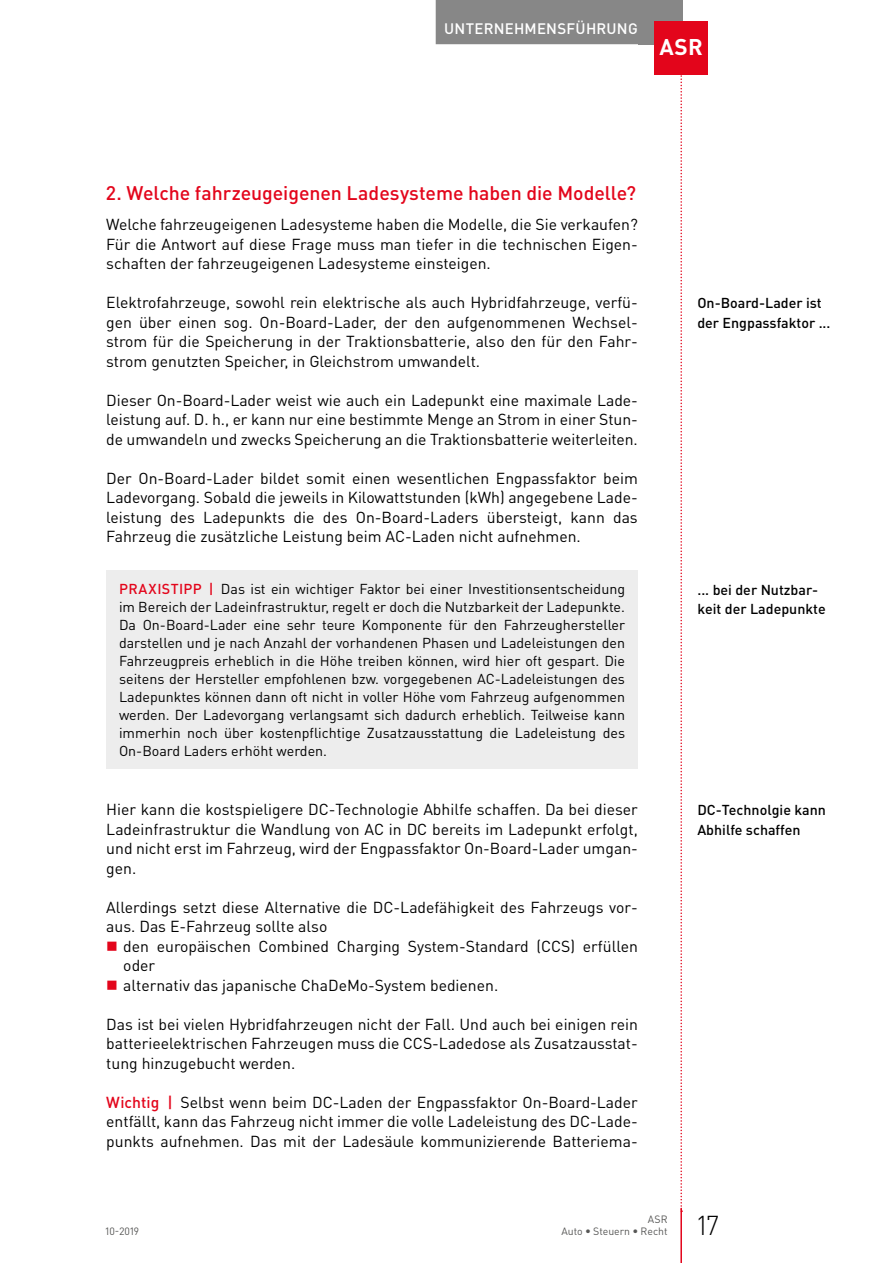
<style>
.page{position:relative;width:893px;height:1263px;background:#fff}
.page>*{position:absolute;margin:0;border:0;box-sizing:border-box;transform-origin:0 0}
.t1{font:300 27px "DIN Pro";color:#000}
.t2{font:700 22.5px "DIN Pro";color:#fff}
.t3{font:500 19.5px "DIN Pro";letter-spacing:-.005em;color:#e3051b}
.t4{font:15.75px/19.5px "DIN Pro";color:#000;text-align:justify}
.t5{font:500 15px "DIN Pro";letter-spacing:.015em;color:#fff}
.t6{font:14.25px/18px "DIN Pro";color:#000;text-align:justify}
.t7{font:500 14.25px/19.5px "DIN Pro";color:#000}
.t8{font:10.5px "DIN Pro";color:#575756}
.s1{font-weight:500;color:#e3051b}
.s2{font-family:"DIN Mittelschrift Std"}
</style>
<div class="page">
<svg style="left:680px;top:74px;width:2px;height:1134px"></svg>
<div style="left:638px;top:0;width:44px;height:44px;background:#878787"></div>
<hr style="left:680px;top:1208px;width:2px;height:55px;background:#e3051b">
<div style="left:436px;top:0;width:210px;height:44px;background:#878787"></div>
<div style="left:655px;top:21px;width:53px;height:53px;background:#e3051b"></div>
<div style="left:106px;top:570px;width:532px;height:199px;background:#ededed"></div>
<p class="t5" style="left:444px;top:18px;width:195px">Unternehmensführu ng</p>
<h2 class="t2" style="left:659px;top:32px;width:45px">ASR</h2>
<p class="t3" style="left:106px;top:180px;width:531px">2. Welche fahrzeugeigenen Ladesysteme haben die Modelle?</p>
<p class="t4" style="left:106px;top:214px;width:533px">Welche fahrzeugeigenen Ladesysteme haben die Modelle, die Sie verkaufen?<br>Für die Antwort auf diese Frage muss man tiefer in die technischen Eigen&shy;schaften der fahrzeugeigenen Ladesysteme einsteigen.</p>
<p class="t4" style="left:106px;top:292px;width:533px">Elektrofahrzeuge, sowohl rein elektrische als auch Hybridfahrzeuge, verfü&shy;gen über einen sog. On-Board-Lader, der den aufgenommenen Wechsel&shy;strom für die Speicherung in der Traktionsbatterie, also den für den Fahr&shy;strom genutzten Speicher, in Gleichstrom umwandelt.</p>
<p class="t4" style="left:106px;top:390px;width:533px">Dieser On-Board-Lader weist wie auch ein Ladepunkt eine maximale Lade&shy;leistung auf. D. h., er kann nur eine bestimmte Menge an Strom in einer Stun&shy;de umwandeln und zwecks Speicherung an die Traktionsbatterie weiterleiten.</p>
<p class="t4" style="left:106px;top:468px;width:533px">Der On-Board-Lader bildet somit einen wesentlichen Engpassfaktor beim Ladevorgang. Sobald die jeweils in Kilowattstunden (kWh) angegebene Lade&shy;leistung des Ladepunkts die des On-Board-Laders übersteigt, kann das Fahrzeug die zusätzliche Leistung beim AC-Laden nicht aufnehmen.</p>
<p class="t6" style="left:119px;top:579px;width:508px"><span class="s1">PRAXISTIPP |</span> Das ist ein wichtiger Faktor bei einer Investitionsentscheidung im Bereich der Ladeinfrastruktur, regelt er doch die Nutzbarkeit der Ladepunkte.<br>Da On-Board-Lader eine sehr teure Komponente für den Fahrzeughersteller darstellen und je nach Anzahl der vorhandenen Phasen und Ladeleistungen den Fahrzeugpreis erheblich in die Höhe treiben können, wird hier oft gespart. Die seitens der Hersteller empfohlenen bzw. vorgegebenen AC-Ladeleistungen des Ladepunktes können dann oft nicht in voller Höhe vom Fahrzeug aufgenommen werden. Der Ladevorgang verlangsamt sich dadurch erheblich. Teilweise kann immerhin noch über kostenpflichtige Zusatzausstattung die Ladeleistung des On-Board Laders erhöht werden.</p>
<p class="t4" style="left:106px;top:799px;width:533px">Hier kann die kostspieligere DC-Technologie Abhilfe schaffen. Da bei dieser Ladeinfrastruktur die Wandlung von AC in DC bereits im Ladepunkt erfolgt, und nicht erst im Fahrzeug, wird der Engpassfaktor On-Board-Lader umgan&shy;gen.</p>
<p class="t4" style="left:106px;top:897px;width:533px">Allerdings setzt diese Alternative die DC-Ladefähigkeit des Fahrzeugs vor&shy;aus. Das E-Fahrzeug sollte also</p>
<p class="t4" style="left:123px;top:936px;width:516px;text-align:left">den europäischen Combined Charging System-Standard (CCS) erfüllen oder<br>alternativ das japanische ChaDeMo-System bedienen.</p>
<p class="t4" style="left:106px;top:1014px;width:533px">Das ist bei vielen Hybridfahrzeugen nicht der Fall. Und auch bei einigen rein batterieelektrischen Fahrzeugen muss die CCS-Ladedose als Zusatzausstat&shy;tung hinzugebucht werden.</p>
<p class="t4" style="left:106px;top:1092px;width:533px"><span class="s1">Wichtig |</span> Selbst wenn beim DC-Laden der Engpassfaktor On-Board-Lader entfällt, kann das Fahrzeug nicht immer die volle Ladeleistung des DC-Lade&shy;punkts aufnehmen. Das mit der Ladesäule kommunizierende Batteriema-</p>
<p class="t7" style="left:697px;top:293px;width:135px">On-Board-Lader ist der Engpassfaktor ...</p>
<p class="t7" style="left:697px;top:579px;width:130px">... bei der N utzbar&shy;keit der Ladepunkte</p>
<p class="t7" style="left:697px;top:800px;width:130px">DC-Technolgie kann<br>Abhilfe schaffen</p>
<p class="t8" style="left:648px;top:1212px;width:21px">ASR</p>
<p class="t8" style="left:106px;top:1224px;width:35px">10-2019</p>
<p class="t8" style="left:561px;top:1224px;width:108px">Auto <span class="s2">•</span> Steuern <span class="s2">•</span> Recht</p>
<h1 class="t1" style="left:697px;top:1207px;width:23px">17</h1>
</div>
